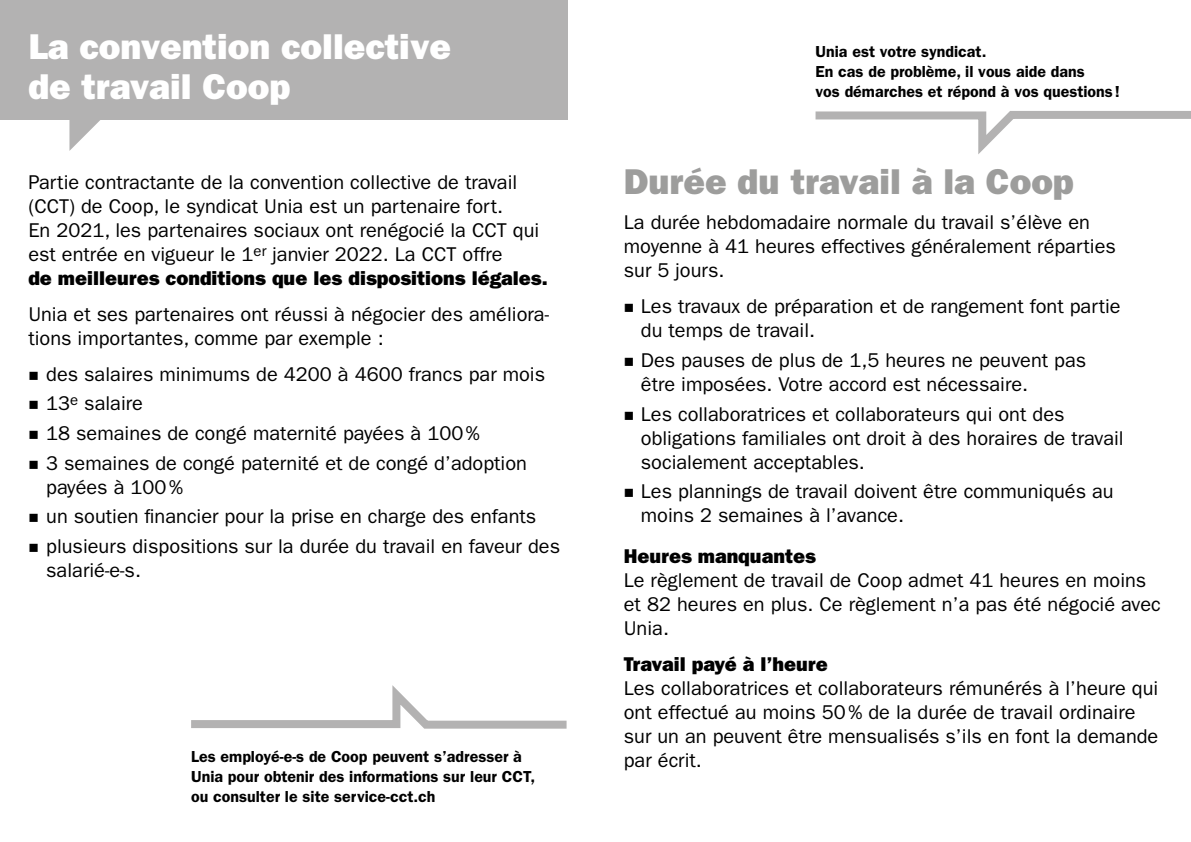
<style>
.page{position:relative;width:1191px;height:842px;background:#fff}
.page>*{position:absolute;margin:0;border:0;box-sizing:border-box;transform-origin:0 0}
.t1{font:800 36px/40px "Franklin Gothic LT Pro";color:#fff}
.t2{font:800 36px "Franklin Gothic LT Pro";color:#9d9d9c}
.t3{font:20px/24px "Franklin Gothic LT Pro";color:#000}
.t4{font:800 20px "Franklin Gothic LT Pro";color:#000}
.t5{font:16px/20px "Franklin Gothic LT Pro Dm";color:#000}
.s1{font-weight:800}
</style>
<div class="page">
<svg style="left:191px;top:685px;width:376px;height:44px"></svg>
<div style="left:0;top:0;width:567px;height:119px;background:#b3b2b2"></div>
<svg style="left:69px;top:119px;width:34px;height:32px"></svg>
<svg style="left:815px;top:111px;width:376px;height:43px"></svg>
<h1 class="t1" style="left:28px;top:26px;width:424px">La convention collective de travail Coop</h1>
<p class="t3" style="left:28px;top:170px;width:521px">Partie contractante de la convention collective de travail (CCT) de Coop, le syndicat Unia est un partenaire fort.<br>En 2021, les partenaires sociaux ont renégocié la CCT qui est entrée en vigueur le 1<sup>er</sup> janvier 2022. La CCT offre<br><span class="s1">de meilleures conditions que les dispositions légales.</span></p>
<p class="t3" style="left:28px;top:302px;width:522px">Unia et ses partenaires ont réussi à négocier des améliora&shy;tions importantes, comme par exemple :</p>
<p class="t3" style="left:46px;top:359px;width:500px;line-height:29.6px">des salaires minimums de 4200 à 4600 francs par mois 13<sup>e</sup> salaire<br>18 semaines de congé maternité payées à 100%<br>3 semaines de congé paternité et de congé d’adoption</p>
<p class="t3" style="left:46px;top:472px;width:515px;line-height:29.6px">payées à 100%<br>un soutien financier pour la prise en charge des enfants plusieurs dispositions sur la durée du travail en faveur des</p>
<p class="t3" style="left:46px;top:558px;width:96px">salarié-e-s.</p>
<p class="t5" style="left:191px;top:747px;width:345px">Les employé-e-s de Coop peuvent s’adresser à<br>Unia pour obtenir des informations sur leur CCT, ou consulter le site service-cct.ch</p>
<p class="t5" style="left:815px;top:41px;width:306px">Unia est votre syndicat.<br>En cas de problème, il vous aide dans<br>vos démarches et répond à vos questions!</p>
<h1 class="t2" style="left:624px;top:160px;width:451px">Durée du travail à la Coop</h1>
<p class="t3" style="left:624px;top:211px;width:493px">La durée hebdomadaire normale du travail s’élève en moyenne à 41 heures effectives généralement réparties sur 5 jours.</p>
<p class="t3" style="left:641px;top:295px;width:481px">Les travaux de préparation et de rangement font partie du temps de travail.</p>
<p class="t3" style="left:641px;top:348px;width:447px">Des pauses de plus de 1,5 heures ne peuvent pas être imposées. Votre accord est nécessaire.</p>
<p class="t3" style="left:641px;top:402px;width:484px">Les collaboratrices et collaborateurs qui ont des obligations familiales ont droit à des horaires de travail socialement acceptables.</p>
<p class="t3" style="left:641px;top:480px;width:474px">Les plannings de travail doivent être communiqués au moins 2 semaines à l’avance.</p>
<p class="t4" style="left:624px;top:545px;width:193px">Heures manquantes</p>
<p class="t3" style="left:624px;top:569px;width:538px">Le règlement de travail de Coop admet 41 heures en moins et 82 heures en plus. Ce règlement n’a pas été négocié avec<br>Unia.</p>
<p class="t4" style="left:624px;top:653px;width:205px">Travail payé à l’heure</p>
<p class="t3" style="left:624px;top:677px;width:536px">Les collaboratrices et collaborateurs rémunérés à l’heure qui ont effectué au moins 50% de la durée de travail ordinaire sur un an peuvent être mensualisés s’ils en font la demande par écrit.</p>
</div>
